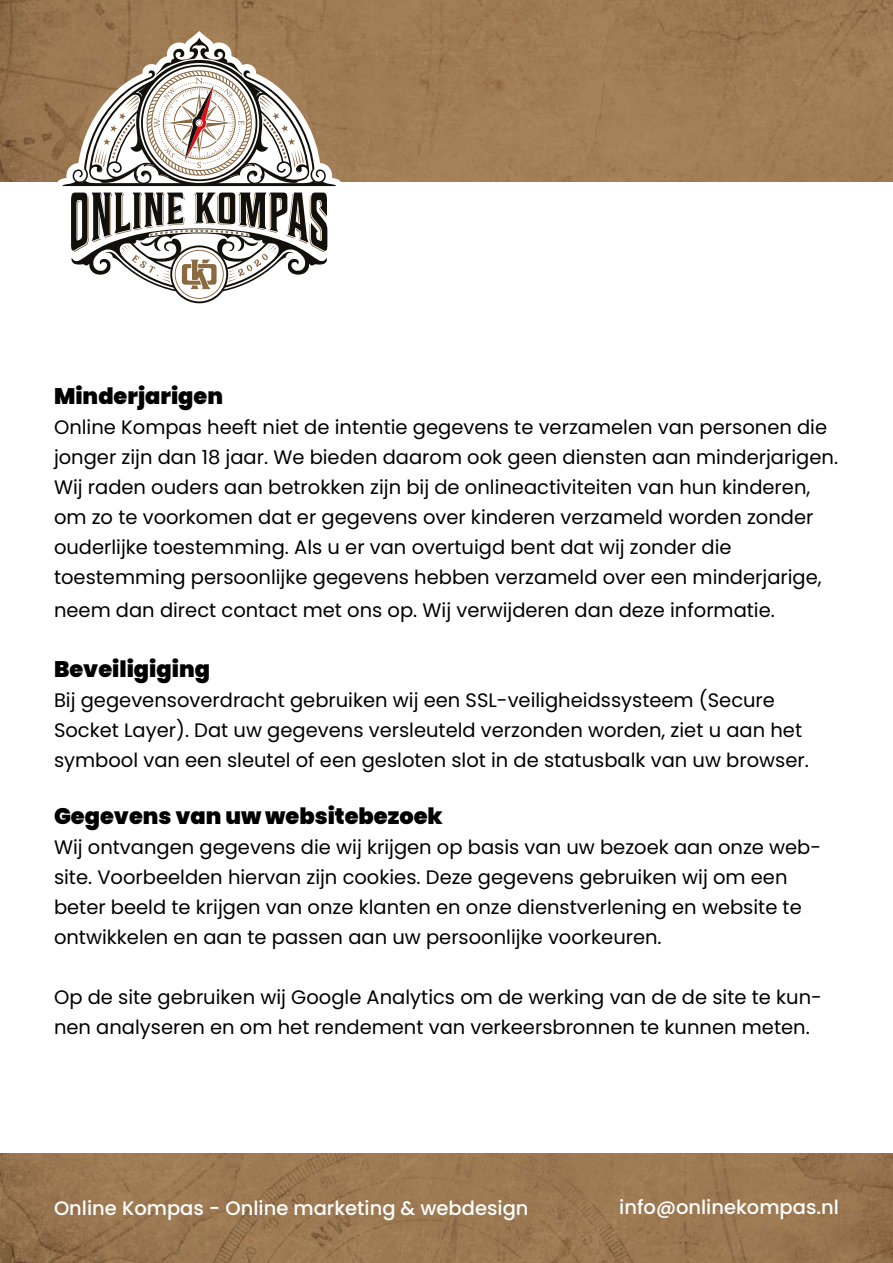
<style>
.page{position:relative;width:893px;height:1263px;background:#fff}
.page>*{position:absolute;margin:0;border:0;box-sizing:border-box;transform-origin:0 0}
.t1{font:900 22.5px "Poppins";color:#000}
.t2{font:19.5px/30px "Poppins";color:#000}
.t3{font:500 19.5px "Poppins";color:#fff}
</style>
<div class="page">
<img style="left:0;top:1153px;width:893px;height:110px">
<img style="left:0;top:0;width:893px;height:181px">
<svg style="left:56px;top:31px;width:286px;height:273px;fill:#9f7c55"></svg>
<svg style="left:62px;top:37px;width:274px;height:266px"></svg>
<p class="t1" style="left:54px;top:383px;width:171px">Minderjarigen</p>
<p class="t2" style="left:54px;top:412px;width:786px">Online Kompas heeft niet de intentie gegevens te verzamelen van personen die jonger zijn dan 18 jaar. We bieden daarom ook geen diensten aan minderjarigen.<br>Wij raden ouders aan betrokken zijn bij de onlineactiviteiten van hun kinderen, om zo te voorkomen dat er gegevens over kinderen verzameld worden zonder ouderlijke toestemming. Als u er van overtuigd bent dat wij zonder die toestemming persoonlijke gegevens hebben verzameld over een minderjarige,</p>
<p class="t2" style="left:54px;top:595px;width:722px">neem dan direct contact met ons op. Wij verwijderen dan deze informatie.</p>
<p class="t1" style="left:54px;top:656px;width:158px">Beveiligiging</p>
<p class="t2" style="left:54px;top:685px;width:756px">Bij gegevensoverdracht gebruiken wij een SSL-veiligheidssysteem (Secure<br>Socket Layer). Dat uw gegevens versleuteld verzonden worden, ziet u aan het symbool van een sleutel of een gesloten slot in de statusbalk van uw browser.</p>
<p class="t1" style="left:54px;top:803px;width:390px">Gegevens van uw websitebezoek</p>
<p class="t2" style="left:54px;top:832px;width:769px">Wij ontvangen gegevens die wij krijgen op basis van uw bezoek aan onze web&shy;site. Voorbeelden hiervan zijn cookies. Deze gegevens gebruiken wij om een beter beeld te krijgen van onze klanten en onze dienstverlening en website te ontwikkelen en aan te passen aan uw persoonlijke voorkeuren.</p>
<p class="t2" style="left:54px;top:982px;width:769px">Op de site gebruiken wij Google Analytics om de werking van de de site te kun&shy;nen analyseren en om het rendement van verkeersbronnen te kunnen meten.</p>
<p class="t3" style="left:54px;top:1196px;width:476px">Online Kompas - Online marketing &amp; webdesign</p>
<p class="t3" style="left:619px;top:1196px;width:221px">info@onlinekompas.nl</p>
</div>
